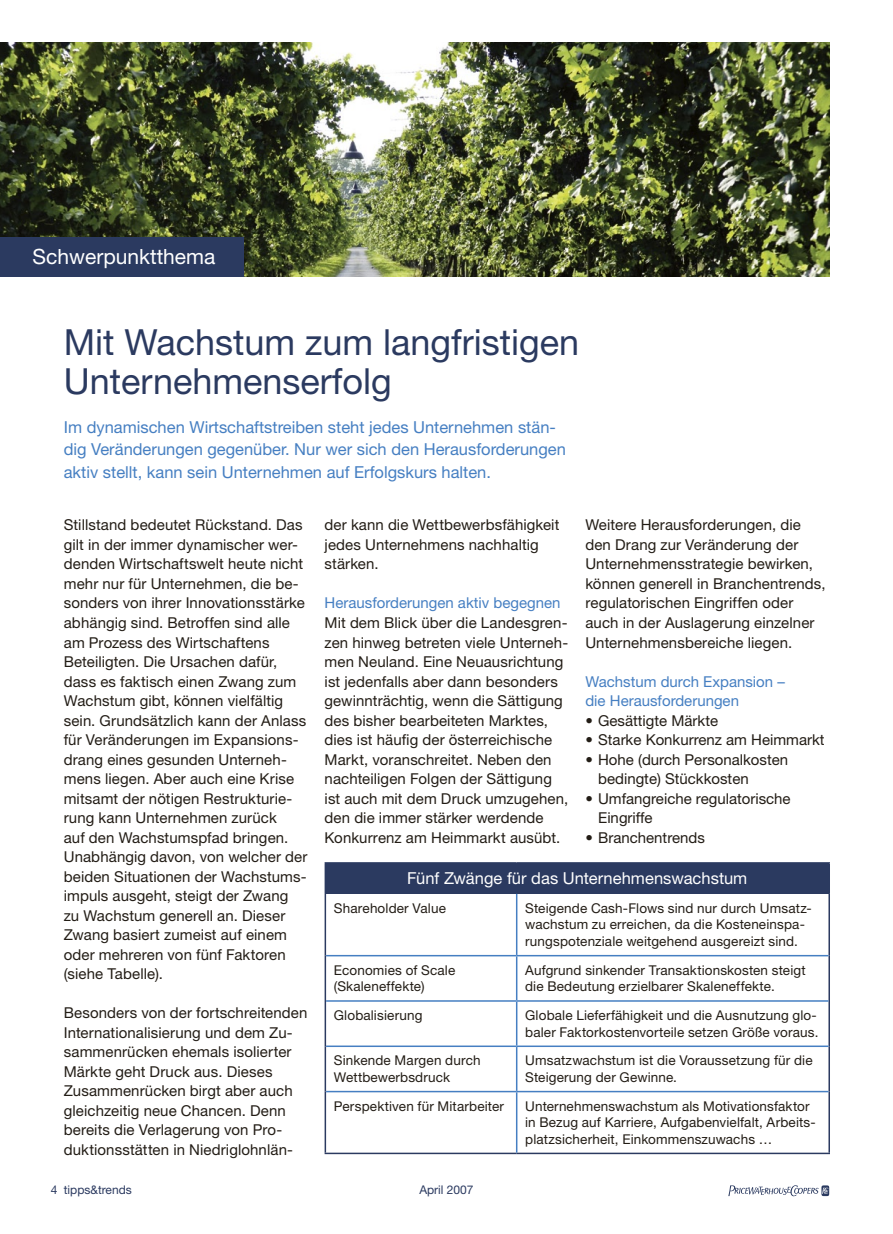
<style>
.page{position:relative;width:893px;height:1234px;background:#fff}
.page>*{position:absolute;margin:0;border:0;box-sizing:border-box;transform-origin:0 0}
.t1{font:36px/39px "Helvetica Neue LT Std";color:#2b3a60}
.t2{font:21px "Helvetica Neue LT Std";color:#fff}
.t3{font:16.5px/22.5px "Helvetica Neue LT Std";color:#467fc2}
.t4{font:16.5px "Helvetica Neue LT Std";color:#fff}
.t5{font:15px/19.5px "Helvetica Neue LT Std";letter-spacing:.005em;color:#231d16}
.t6{font:15px/19.5px "Helvetica Neue LT Std";color:#467fc2}
.t7{font:13.5px/16.5px "Helvetica Neue LT Std";letter-spacing:.01em;color:#231d16}
.t8{font:12px "Helvetica Neue LT Std";color:#2b3a60}
</style>
<div class="page">
<svg style="left:728px;top:1185px;width:101px;height:10px"></svg>
<img style="left:0;top:43px;width:829px;height:234px">
<div style="left:0;top:238px;width:244px;height:39px;background:#2b3a60"></div>
<div style="left:325px;top:862px;width:504px;height:31px;background:#2b3a60"></div>
<hr style="left:517px;top:862px;width:313px;height:1px;background:#2b3a60">
<hr style="left:828px;top:863px;width:2px;height:30px;background:#2b3a60">
<hr style="left:325px;top:893px;width:1px;height:62px;background:#2b3a60">
<hr style="left:828px;top:893px;width:2px;height:62px;background:#2b3a60">
<hr style="left:325px;top:955px;width:1px;height:45px;background:#2b3a60">
<hr style="left:828px;top:955px;width:2px;height:45px;background:#2b3a60">
<hr style="left:325px;top:1000px;width:1px;height:46px;background:#2b3a60">
<hr style="left:828px;top:1000px;width:2px;height:46px;background:#2b3a60">
<hr style="left:325px;top:1046px;width:1px;height:45px;background:#2b3a60">
<hr style="left:828px;top:1046px;width:2px;height:45px;background:#2b3a60">
<hr style="left:325px;top:1091px;width:1px;height:61px;background:#2b3a60">
<hr style="left:828px;top:1091px;width:2px;height:61px;background:#2b3a60">
<hr style="left:325px;top:1152px;width:192px;height:1px;background:#2b3a60">
<hr style="left:517px;top:1152px;width:313px;height:1px;background:#2b3a60">
<hr style="left:516px;top:893px;width:1px;height:61px;background:#467fc2">
<hr style="left:326px;top:954px;width:191px;height:2px;background:#467fc2">
<hr style="left:517px;top:954px;width:311px;height:2px;background:#467fc2">
<hr style="left:516px;top:956px;width:1px;height:43px;background:#467fc2">
<hr style="left:326px;top:999px;width:191px;height:2px;background:#467fc2">
<hr style="left:517px;top:999px;width:311px;height:2px;background:#467fc2">
<hr style="left:516px;top:1001px;width:1px;height:44px;background:#467fc2">
<hr style="left:326px;top:1045px;width:191px;height:1px;background:#467fc2">
<hr style="left:517px;top:1045px;width:311px;height:1px;background:#467fc2">
<hr style="left:516px;top:1046px;width:1px;height:44px;background:#467fc2">
<hr style="left:326px;top:1090px;width:191px;height:2px;background:#467fc2">
<hr style="left:517px;top:1090px;width:311px;height:2px;background:#467fc2">
<hr style="left:516px;top:1092px;width:1px;height:60px;background:#467fc2">
<h2 class="t2" style="left:33px;top:244px;width:184px">Schwerpunktthema</h2>
<h1 class="t1" style="left:64px;top:322px;width:517px">Mit Wachstum zum langfristigen<br>Unternehmenserfolg</h1>
<p class="t3" style="left:64px;top:415px;width:504px">Im dynamischen Wirtschaftstreiben steht jedes Unternehmen stän&shy;dig Veränderungen gegenüber. Nur wer sich den Herausforderungen aktiv stellt, kann sein Unternehmen auf Erfolgskurs halten.</p>
<p class="t5" style="left:64px;top:515px;width:245px">Stillstand bedeutet Rückstand. Das gilt in der immer dynamischer wer&shy;denden Wirtschaftswelt heute nicht mehr nur für Unternehmen, die be&shy;sonders von ihrer Innovationsstärke abhängig sind. Betroffen sind alle am Prozess des Wirtschaftens<br>Beteiligten. Die Ursachen dafür, dass es faktisch einen Zwang zum<br>Wachstum gibt, können vielfältig sein. Grundsätzlich kann der Anlass für Veränderungen im Expansions&shy;drang eines gesunden Unterneh&shy;mens liegen. Aber auch eine Krise mitsamt der nötigen Restrukturie&shy;rung kann Unternehmen zurück<br>auf den Wachstumspfad bringen.<br>Unabhängig davon, von welcher der beiden Situationen der Wachstums&shy;impuls ausgeht, steigt der Zwang zu Wachstum generell an. Dieser<br>Zwang basiert zumeist auf einem oder mehreren von fünf Faktoren (siehe Tabelle).</p>
<p class="t5" style="left:64px;top:1002px;width:245px">Besonders von der fortschreitenden Internationalisierung und dem Zu&shy;sammenrücken ehemals isolierter Märkte geht Druck aus. Dieses Zusammenrücken birgt aber auch gleichzeitig neue Chancen. Denn bereits die Verlagerung von Pro&shy;duktionsstätten in Niedriglohnlän-</p>
<p class="t5" style="left:325px;top:515px;width:236px">der kann die Wettbewerbsfähigkeit jedes Unternehmens nachhaltig stärken.</p>
<p class="t6" style="left:325px;top:593px;width:237px">Herausforderungen aktiv begegnen</p>
<p class="t5" style="left:325px;top:612px;width:245px">Mit dem Blick über die Landesgren&shy;zen hinweg betreten viele Unterneh&shy;men Neuland. Eine Neuausrichtung ist jedenfalls aber dann besonders gewinnträchtig, wenn die Sättigung des bisher bearbeiteten Marktes, dies ist häufig der österreichische Markt, voranschreitet. Neben den nachteiligen Folgen der Sättigung ist auch mit dem Druck umzugehen, den die immer stärker werdende Konkurrenz am Heimmarkt ausübt.</p>
<p class="t5" style="left:585px;top:515px;width:242px">Weitere Herausforderungen, die den Drang zur Veränderung der Unternehmensstrategie bewirken, können generell in Branchentrends, regulatorischen Eingriffen oder auch in der Auslagerung einzelner Unternehmensbereiche liegen.</p>
<p class="t6" style="left:585px;top:671px;width:201px">Wachstum durch Expansion – die Herausforderungen</p>
<p class="t5" style="left:585px;top:710px;width:134px">• Gesättigte Märkte</p>
<p class="t5" style="left:585px;top:729px;width:241px">• Starke Konkurrenz am Heimmarkt</p>
<p class="t5" style="left:598px;top:749px;width:192px;text-indent:-13px">• Hohe (durch Personalkosten bedingte) Stückkosten</p>
<p class="t5" style="left:598px;top:788px;width:194px;text-indent:-13px">• Umfangreiche regulatorische<br>Eingriffe</p>
<p class="t5" style="left:585px;top:827px;width:121px">• Branchentrends</p>
<p class="t4" style="left:407px;top:868px;width:342px">Fünf Zwänge für das Unternehmenswachstum</p>
<p class="t7" style="left:334px;top:899px;width:114px">Shareholder Value</p>
<p class="t7" style="left:525px;top:899px;width:288px">Steigende Cash-Flows sind nur durch Umsatz&shy;wachstum zu erreichen, da die Kosteneinspa&shy;rungspotenziale weitgehend ausgereizt sind.</p>
<p class="t7" style="left:334px;top:961px;width:123px">Economies of Scale (Skaleneffekte)</p>
<p class="t7" style="left:525px;top:961px;width:282px">Aufgrund sinkender Transaktionskosten steigt die Bedeutung erzielbarer Skaleneffekte.</p>
<p class="t7" style="left:334px;top:1006px;width:90px">Globalisierung</p>
<p class="t7" style="left:525px;top:1006px;width:295px">Globale Lieferfähigkeit und die Ausnutzung glo&shy;baler Faktorkostenvorteile setzen Größe voraus.</p>
<p class="t7" style="left:334px;top:1051px;width:148px">Sinkende Margen durch<br>Wettbewerbsdruck</p>
<p class="t7" style="left:525px;top:1051px;width:289px">Umsatzwachstum ist die Voraussetzung für die<br>Steigerung der Gewinne.</p>
<p class="t7" style="left:334px;top:1097px;width:172px">Perspektiven für Mitarbeiter</p>
<p class="t7" style="left:525px;top:1097px;width:292px">Unternehmenswachstum als Motivationsfaktor in Bezug auf Karriere, Aufgabenvielfalt, Arbeits&shy;platzsicherheit, Einkommenszuwachs …</p>
<p class="t8" style="left:64px;top:1182px;width:70px">tipps&amp;trends</p>
<p class="t8" style="left:419px;top:1182px;width:56px">April 2007</p>
</div>
